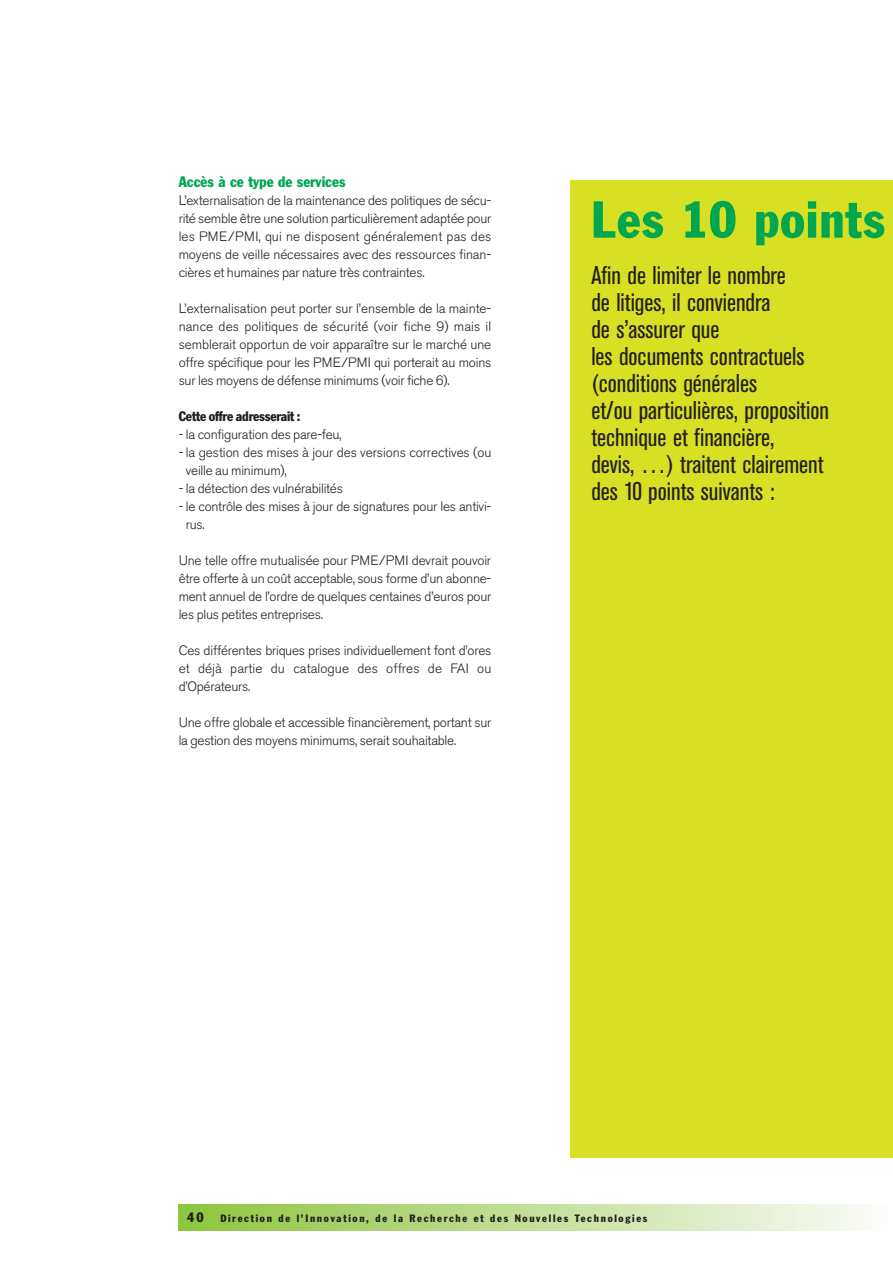
<style>
.page{position:relative;width:893px;height:1263px;background:#fff}
.page>*{position:absolute;margin:0;border:0;box-sizing:border-box;transform-origin:0 0}
.t1{font:condensed 51px "Franklin Gothic";letter-spacing:.02em;color:#00a650}
.t2{font:condensed 25.5px/27px "Akzidenz Grotesk BE";color:#231f1f}
.t3{font:condensed 15px "Franklin Gothic";color:#00a650}
.t4{font:300 13.5px/18px "Akzidenz Grotesk BE";letter-spacing:-.02em;color:#231f1f;text-align:justify}
.t5{font:condensed 13.5px "Franklin Gothic";letter-spacing:-.015em;color:#231f1f}
.t6{font:condensed 10.5px "Franklin Gothic";letter-spacing:.16em;color:#231f1f}
.s1{font-size:13.5px}
</style>
<div class="page">
<div style="left:570px;top:180px;width:322px;height:978px;background:#d7e023"></div>
<svg style="left:179px;top:1205px;width:688px;height:25px;background:#c1de97"></svg>
<p class="t3" style="left:179px;top:176px;width:168px">Accès à ce type de services</p>
<p class="t4" style="left:179px;top:193px;width:314px">L’externalisation de la maintenance des politiques de sécu&shy;rité semble être une solution particulièrement adaptée pour les PME/PMI, qui ne disposent généralement pas des moyens de veille nécessaires avec des ressources finan&shy;cières et humaines par nature très contraintes.</p>
<p class="t4" style="left:179px;top:301px;width:314px">L’externalisation peut porter sur l’ensemble de la mainte&shy;nance des politiques de sécurité (voir fiche 9) mais il semblerait opportun de voir apparaître sur le marché une offre spécifique pour les PME/PMI qui porterait au moins sur les moyens de défense minimums (voir fiche 6).</p>
<p class="t5" style="left:179px;top:411px;width:123px">Cette offre adresserait :</p>
<p class="t4" style="left:179px;top:427px;width:164px">- la configuration des pare-feu,</p>
<p class="t4" style="left:186px;top:445px;width:307px;text-indent:-7px">- la gestion des mises à jour des versions correctives (ou veille au minimum),</p>
<p class="t4" style="left:179px;top:481px;width:166px">- la détection des vulnérabilités</p>
<p class="t4" style="left:186px;top:499px;width:307px;text-indent:-7px">- le contrôle des mises à jour de signatures pour les antivi&shy;rus.</p>
<p class="t4" style="left:179px;top:553px;width:314px">Une telle offre mutualisée pour PME/PMI devrait pouvoir être offerte à un coût acceptable, sous forme d’un abonne&shy;ment annuel de l’ordre de quelques centaines d’euros pour les plus petites entreprises.</p>
<p class="t4" style="left:179px;top:643px;width:314px">Ces différentes briques prises individuellement font d’ores et déjà partie du catalogue des offres de FAI ou d’Opérateurs.</p>
<p class="t4" style="left:179px;top:715px;width:314px">Une offre globale et accessible financièrement, portant sur la gestion des moyens minimums, serait souhaitable.</p>
<h1 class="t1" style="left:591px;top:201px;width:295px">Les 10 points</h1>
<h2 class="t2" style="left:591px;top:264px;width:239px">Afin de limiter le nombre<br>de litiges, il conviendra<br>de s’assurer que<br>les documents contractuels (conditions générales<br>et/ou particulières, proposition technique et financière,<br>devis, …) traitent clairement des 10 points suivants :</h2>
<p class="t6" style="left:187px;top:1215px;width:461px"><span class="s1">40</span> Direction de l’Innovation, de la Recherche et des Nouvelles Technologies</p>
</div>
